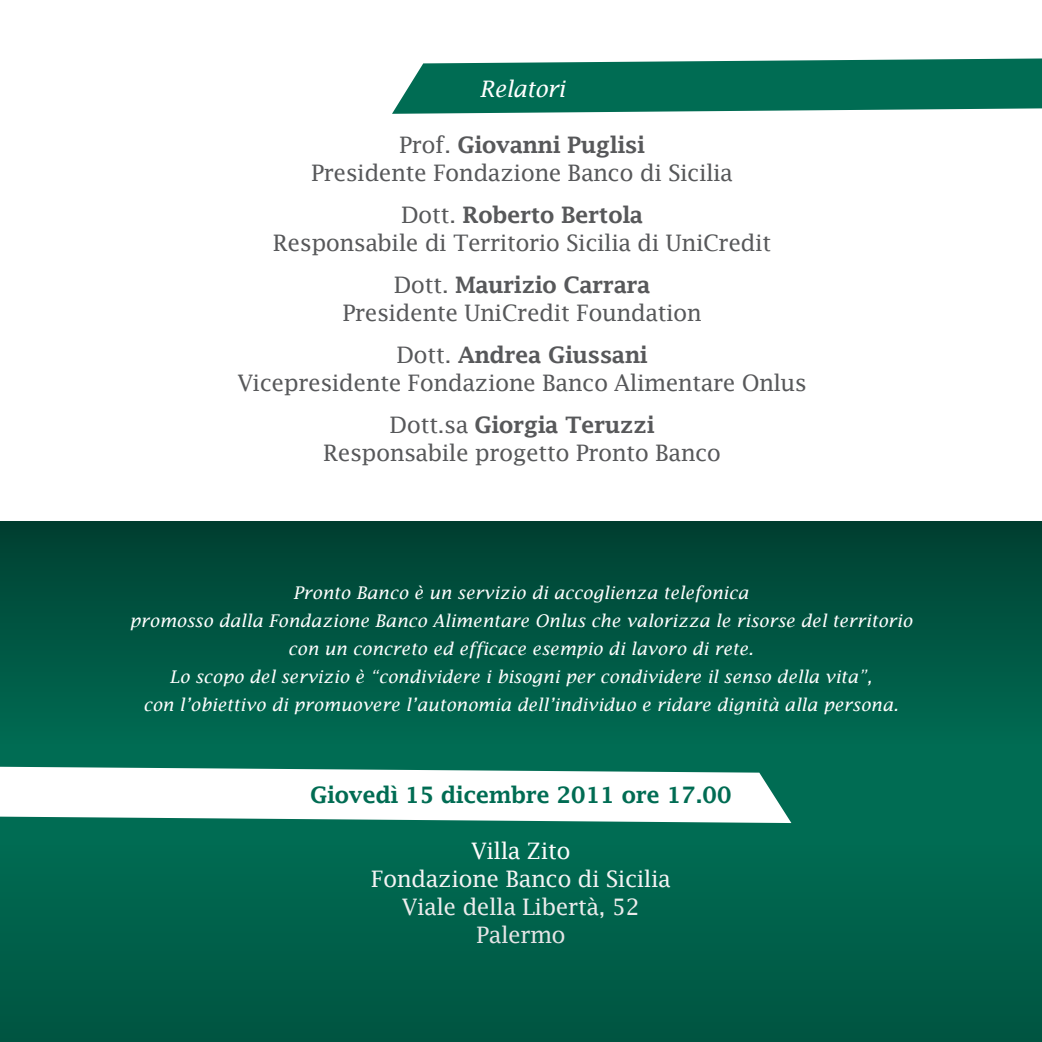
<style>
.page{position:relative;width:1042px;height:1042px;background:#fff}
.page>*{position:absolute;margin:0;border:0;box-sizing:border-box;transform-origin:0 0}
.t1{font:22.75px "Lucida Fax";letter-spacing:-.025em;color:#57585a}
.t2{font:600 22.75px "Lucida Fax";letter-spacing:-.025em;color:#57585a}
.t3{font:22.75px "Lucida Fax";letter-spacing:-.025em;color:#fff}
.t4{font:600 22.75px "Lucida Fax";letter-spacing:-.025em;color:#006c53}
.t5{font:italic 22.75px "Lucida Fax";letter-spacing:-.025em;color:#fff}
.t6{font:italic 17.5px "Lucida Fax";color:#fff}
.s1{font-weight:400}
</style>
<div class="page">
<div style="left:0;top:521px;width:1042px;height:521px;background:#006c53"></div>
<svg style="left:0;top:767px;width:791px;height:56px;background:#dfece9"></svg>
<svg style="left:392px;top:58px;width:650px;height:56px;background:#207e69"></svg>
<div style="left:0;top:521px;width:1042px;height:223px;background:linear-gradient(to bottom,#003f31,#006b52)"></div>
<div style="left:0;top:843px;width:1042px;height:199px;background:#00604a"></div>
<p class="t5" style="left:479px;top:76px;width:87px">Relatori</p>
<p class="t2" style="left:399px;top:132px;width:247px"><span class="s1">Prof.</span> Giovanni Puglisi</p>
<p class="t1" style="left:311px;top:160px;width:423px">Presidente Fondazione Banco di Sicilia</p>
<p class="t2" style="left:401px;top:202px;width:244px"><span class="s1">Dott.</span> Roberto Bertola</p>
<p class="t1" style="left:273px;top:230px;width:500px">Responsabile di Territorio Sicilia di UniCredit</p>
<p class="t2" style="left:394px;top:272px;width:258px"><span class="s1">Dott.</span> Maurizio Carrara</p>
<p class="t1" style="left:342px;top:300px;width:361px">Presidente UniCredit Foundation</p>
<p class="t2" style="left:396px;top:342px;width:253px"><span class="s1">Dott.</span> Andrea Giussani</p>
<p class="t1" style="left:237px;top:370px;width:571px">Vicepresidente Fondazione Banco Alimentare Onlus</p>
<p class="t2" style="left:390px;top:412px;width:267px"><span class="s1">Dott.sa</span> Giorgia Teruzzi</p>
<p class="t1" style="left:323px;top:440px;width:400px">Responsabile progetto Pronto Banco</p>
<p class="t6" style="left:293px;top:583px;width:457px">Pronto Banco è un servizio di accoglienza telefonica</p>
<p class="t6" style="left:129px;top:611px;width:784px">promosso dalla Fondazione Banco Alimentare Onlus che valorizza le risorse del territorio</p>
<p class="t6" style="left:288px;top:639px;width:467px">con un concreto ed efficace esempio di lavoro di rete.</p>
<p class="t6" style="left:169px;top:667px;width:704px">Lo scopo del servizio è “condividere i bisogni per condividere il senso della vita”,</p>
<p class="t6" style="left:143px;top:695px;width:757px">con l’obiettivo di promuovere l’autonomia dell’individuo e ridare dignità alla persona.</p>
<p class="t4" style="left:310px;top:782px;width:423px">Giovedì 15 dicembre 2011 ore 17.00</p>
<p class="t3" style="left:471px;top:838px;width:101px">Villa Zito</p>
<p class="t3" style="left:371px;top:866px;width:301px">Fondazione Banco di Sicilia</p>
<p class="t3" style="left:402px;top:894px;width:240px">Viale della Libertà, 52</p>
<p class="t3" style="left:476px;top:922px;width:91px">Palermo</p>
</div>
